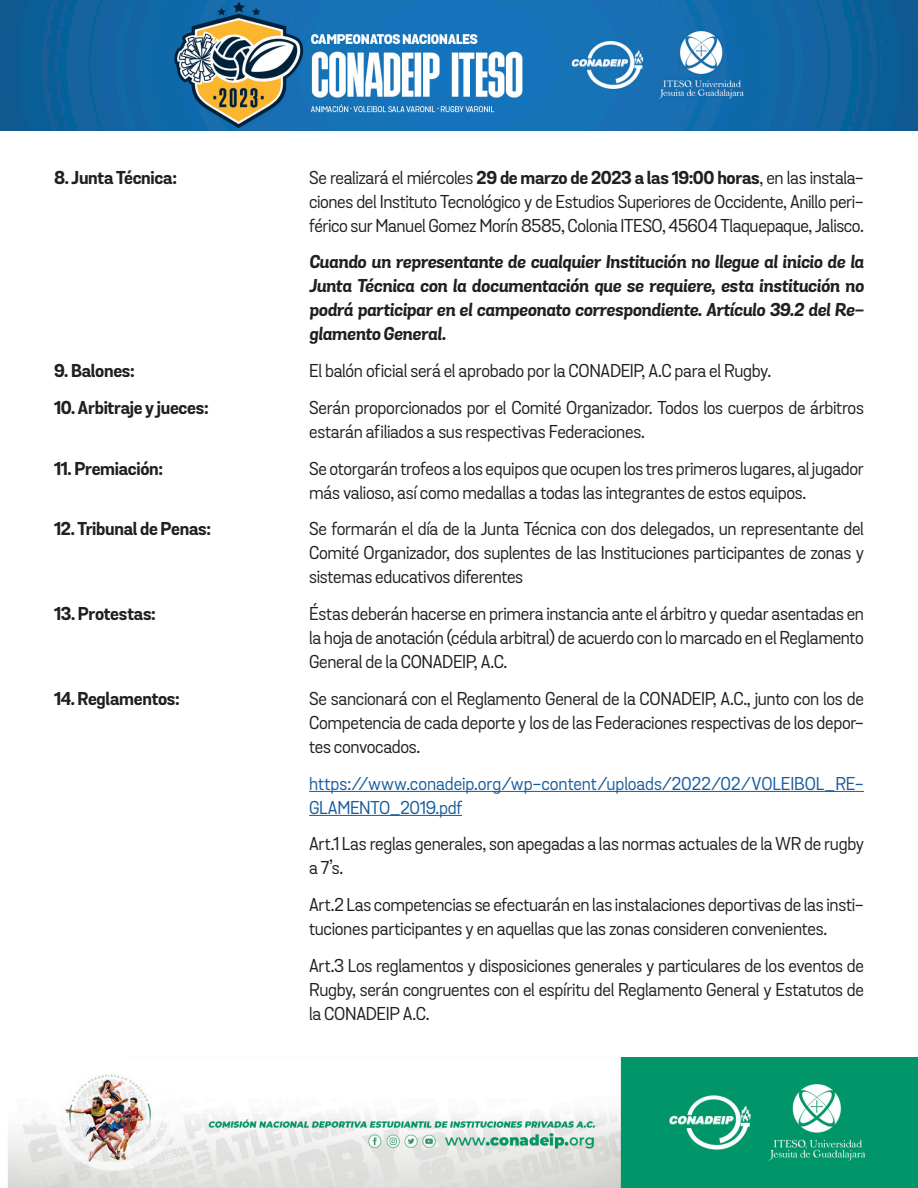
<style>
.page{position:relative;width:918px;height:1188px;background:#fff}
.page>*{position:absolute;margin:0;border:0;box-sizing:border-box;transform-origin:0 0}
.PUNTOS{font:18px/24px "Grota Sans";letter-spacing:-.015em;color:#231f20;text-align:justify}
.PUNTOS-2{font:italic 700 18px/24px "Grota Sans";letter-spacing:-.015em;color:#231f20;text-align:justify}
.PUNTOS-3{font:700 18px "Grota Sans";letter-spacing:-.015em;color:#231f20}
.PUNTOS-4{font:18px/24px "Grota Sans";letter-spacing:-.005em;color:#175d9e}
.s1{font-weight:700}
</style>
<div class="page">
<img style="left:8px;top:1058px;width:910px;height:130px">
<img style="left:0;top:0;width:918px;height:130px">
<hr style="left:309px;top:791px;width:555px;height:1px;background:#175d9e">
<hr style="left:309px;top:815px;width:153px;height:1px;background:#175d9e">
<p class="PUNTOS-3" style="left:54px;top:166px;width:124px">8. Junta Técnica:</p>
<p class="PUNTOS" style="left:309px;top:166px;width:556px">Se realizará el miércoles <span class="s1">29 de marzo de 2023 a las 19:00 horas</span>, en las instala&shy;ciones del Instituto Tecnológico y de Estudios Superiores de Occidente, Anillo peri&shy;férico sur Manuel Gomez Morín 8585, Colonia ITESO, 45604 Tlaquepaque, Jalisco.</p>
<p class="PUNTOS-2" style="left:309px;top:251px;width:556px">Cuando un representante de cualquier Institución no llegue al inicio de la Junta Técnica con la documentación que se requiere, esta institución no podrá participar en el campeonato correspondiente. Artículo 39.2 del Re&shy;glamento General.</p>
<p class="PUNTOS-3" style="left:54px;top:360px;width:82px">9. Balones:</p>
<p class="PUNTOS" style="left:309px;top:359px;width:464px">El balón oficial será el aprobado por la CONADEIP, A.C para el Rugby.</p>
<p class="PUNTOS-3" style="left:54px;top:396px;width:156px">10. Arbitraje y jueces:</p>
<p class="PUNTOS" style="left:309px;top:396px;width:556px">Serán proporcionados por el Comité Organizador. Todos los cuerpos de árbitros estarán afiliados a sus respectivas Federaciones.</p>
<p class="PUNTOS-3" style="left:54px;top:457px;width:111px">11. Premiación:</p>
<p class="PUNTOS" style="left:309px;top:457px;width:556px">Se otorgarán trofeos a los equipos que ocupen los tres primeros lugares, al jugador más valioso, así como medallas a todas las integrantes de estos equipos.</p>
<p class="PUNTOS-3" style="left:54px;top:518px;width:159px">12. Tribunal de Penas:</p>
<p class="PUNTOS" style="left:309px;top:518px;width:556px">Se formarán el día de la Junta Técnica con dos delegados, un representante del Comité Organizador, dos suplentes de las Instituciones participantes de zonas y sistemas educativos diferentes</p>
<p class="PUNTOS-3" style="left:54px;top:603px;width:103px">13. Protestas:</p>
<p class="PUNTOS" style="left:309px;top:602px;width:556px">Éstas deberán hacerse en primera instancia ante el árbitro y quedar asentadas en la hoja de anotación (cédula arbitral) de acuerdo con lo marcado en el Reglamento General de la CONADEIP, A.C.</p>
<p class="PUNTOS-3" style="left:54px;top:687px;width:127px">14. Reglamentos:</p>
<p class="PUNTOS" style="left:309px;top:687px;width:556px">Se sancionará con el Reglamento General de la CONADEIP, A.C., junto con los de Competencia de cada deporte y los de las Federaciones respectivas de los depor&shy;tes convocados.</p>
<p class="PUNTOS-4" style="left:309px;top:772px;width:556px">https://www.conadeip.org/wp-content/uploads/2022/02/VOLEIBOL_RE-<br>GLAMENTO_2019.pdf</p>
<p class="PUNTOS" style="left:309px;top:833px;width:556px">Art.1 Las reglas generales, son apegadas a las normas actuales de la WR de rugby a 7’s.</p>
<p class="PUNTOS" style="left:309px;top:893px;width:556px">Art.2 Las competencias se efectuarán en las instalaciones deportivas de las insti&shy;tuciones participantes y en aquellas que las zonas consideren convenientes.</p>
<p class="PUNTOS" style="left:309px;top:954px;width:556px">Art.3 Los reglamentos y disposiciones generales y particulares de los eventos de Rugby, serán congruentes con el espíritu del Reglamento General y Estatutos de la CONADEIP A.C.</p>
</div>
